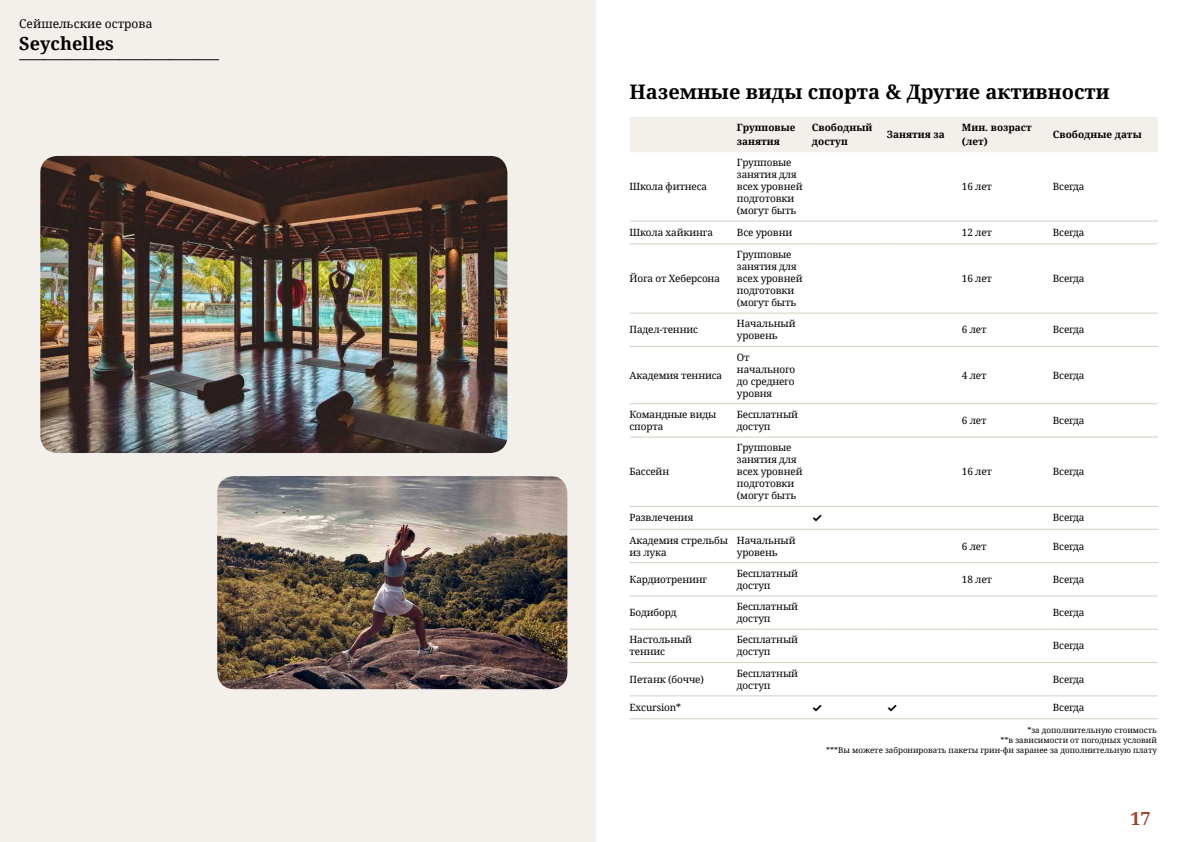
<style>
.page{position:relative;width:1191px;height:842px;background:#fff}
.page>*{position:absolute;margin:0;border:0;box-sizing:border-box;transform-origin:0 0}
.t1{font:700 20px "Noto Serif";color:#000}
.t2{font:700 18px "Noto Serif";color:#000}
.t3{font:700 18px "Noto Serif";color:#9d432c}
.t4{font:12px "Noto Serif";color:#000}
.t5{font:700 12px "Inter";color:#000}
.t6{font:10px/12px "Noto Serif";letter-spacing:-.015em;color:#000}
.t7{font:700 10px/14px "Noto Serif";color:#000}
.t8{font:8px/9.6px "Noto Serif";color:#000;text-align:right}
</style>
<div class="page">
<div style="left:0;top:0;width:595px;height:842px;background:#f3f0ec"></div>
<img style="left:40px;top:156px;width:467px;height:297px">
<img style="left:217px;top:476px;width:350px;height:213px">
<svg style="left:20px;top:59px;width:199px;height:1px"></svg>
<div style="left:630px;top:117px;width:527px;height:35px;background:#f3f0ec"></div>
<hr style="left:629px;top:221px;width:108px;height:1px;background:#d7cdc1">
<hr style="left:737px;top:221px;width:75px;height:1px;background:#d7cdc1">
<hr style="left:812px;top:221px;width:75px;height:1px;background:#d7cdc1">
<hr style="left:887px;top:221px;width:75px;height:1px;background:#d7cdc1">
<hr style="left:962px;top:221px;width:91px;height:1px;background:#d7cdc1">
<hr style="left:1053px;top:221px;width:104px;height:1px;background:#d7cdc1">
<hr style="left:629px;top:243px;width:108px;height:1px;background:#d7cdc1">
<hr style="left:737px;top:243px;width:75px;height:1px;background:#d7cdc1">
<hr style="left:812px;top:243px;width:75px;height:1px;background:#d7cdc1">
<hr style="left:887px;top:243px;width:75px;height:1px;background:#d7cdc1">
<hr style="left:962px;top:243px;width:91px;height:1px;background:#d7cdc1">
<hr style="left:1053px;top:243px;width:104px;height:1px;background:#d7cdc1">
<hr style="left:629px;top:313px;width:108px;height:1px;background:#d7cdc1">
<hr style="left:737px;top:313px;width:75px;height:1px;background:#d7cdc1">
<hr style="left:812px;top:313px;width:75px;height:1px;background:#d7cdc1">
<hr style="left:887px;top:313px;width:75px;height:1px;background:#d7cdc1">
<hr style="left:962px;top:313px;width:91px;height:1px;background:#d7cdc1">
<hr style="left:1053px;top:313px;width:104px;height:1px;background:#d7cdc1">
<hr style="left:629px;top:346px;width:108px;height:1px;background:#d7cdc1">
<hr style="left:737px;top:346px;width:75px;height:1px;background:#d7cdc1">
<hr style="left:812px;top:346px;width:75px;height:1px;background:#d7cdc1">
<hr style="left:887px;top:346px;width:75px;height:1px;background:#d7cdc1">
<hr style="left:962px;top:346px;width:91px;height:1px;background:#d7cdc1">
<hr style="left:1053px;top:346px;width:104px;height:1px;background:#d7cdc1">
<hr style="left:629px;top:403px;width:108px;height:1px;background:#d7cdc1">
<hr style="left:737px;top:403px;width:75px;height:1px;background:#d7cdc1">
<hr style="left:812px;top:403px;width:75px;height:1px;background:#d7cdc1">
<hr style="left:887px;top:403px;width:75px;height:1px;background:#d7cdc1">
<hr style="left:962px;top:403px;width:91px;height:1px;background:#d7cdc1">
<hr style="left:1053px;top:403px;width:104px;height:1px;background:#d7cdc1">
<hr style="left:629px;top:437px;width:108px;height:1px;background:#d7cdc1">
<hr style="left:737px;top:437px;width:75px;height:1px;background:#d7cdc1">
<hr style="left:812px;top:437px;width:75px;height:1px;background:#d7cdc1">
<hr style="left:887px;top:437px;width:75px;height:1px;background:#d7cdc1">
<hr style="left:962px;top:437px;width:91px;height:1px;background:#d7cdc1">
<hr style="left:1053px;top:437px;width:104px;height:1px;background:#d7cdc1">
<hr style="left:629px;top:506px;width:108px;height:1px;background:#d7cdc1">
<hr style="left:737px;top:506px;width:75px;height:1px;background:#d7cdc1">
<hr style="left:812px;top:506px;width:75px;height:1px;background:#d7cdc1">
<hr style="left:887px;top:506px;width:75px;height:1px;background:#d7cdc1">
<hr style="left:962px;top:506px;width:91px;height:1px;background:#d7cdc1">
<hr style="left:1053px;top:506px;width:104px;height:1px;background:#d7cdc1">
<hr style="left:629px;top:529px;width:108px;height:1px;background:#d7cdc1">
<hr style="left:737px;top:529px;width:75px;height:1px;background:#d7cdc1">
<hr style="left:812px;top:529px;width:75px;height:1px;background:#d7cdc1">
<hr style="left:887px;top:529px;width:75px;height:1px;background:#d7cdc1">
<hr style="left:962px;top:529px;width:91px;height:1px;background:#d7cdc1">
<hr style="left:1053px;top:529px;width:104px;height:1px;background:#d7cdc1">
<hr style="left:629px;top:562px;width:108px;height:1px;background:#d7cdc1">
<hr style="left:737px;top:562px;width:75px;height:1px;background:#d7cdc1">
<hr style="left:812px;top:562px;width:75px;height:1px;background:#d7cdc1">
<hr style="left:887px;top:562px;width:75px;height:1px;background:#d7cdc1">
<hr style="left:962px;top:562px;width:91px;height:1px;background:#d7cdc1">
<hr style="left:1053px;top:562px;width:104px;height:1px;background:#d7cdc1">
<hr style="left:629px;top:595px;width:108px;height:1px;background:#d7cdc1">
<hr style="left:737px;top:595px;width:75px;height:1px;background:#d7cdc1">
<hr style="left:812px;top:595px;width:75px;height:1px;background:#d7cdc1">
<hr style="left:887px;top:595px;width:75px;height:1px;background:#d7cdc1">
<hr style="left:962px;top:595px;width:91px;height:1px;background:#d7cdc1">
<hr style="left:1053px;top:595px;width:104px;height:1px;background:#d7cdc1">
<hr style="left:629px;top:629px;width:108px;height:1px;background:#d7cdc1">
<hr style="left:737px;top:629px;width:75px;height:1px;background:#d7cdc1">
<hr style="left:812px;top:629px;width:75px;height:1px;background:#d7cdc1">
<hr style="left:887px;top:629px;width:75px;height:1px;background:#d7cdc1">
<hr style="left:962px;top:629px;width:91px;height:1px;background:#d7cdc1">
<hr style="left:1053px;top:629px;width:104px;height:1px;background:#d7cdc1">
<hr style="left:629px;top:662px;width:108px;height:1px;background:#d7cdc1">
<hr style="left:737px;top:662px;width:75px;height:1px;background:#d7cdc1">
<hr style="left:812px;top:662px;width:75px;height:1px;background:#d7cdc1">
<hr style="left:887px;top:662px;width:75px;height:1px;background:#d7cdc1">
<hr style="left:962px;top:662px;width:91px;height:1px;background:#d7cdc1">
<hr style="left:1053px;top:662px;width:104px;height:1px;background:#d7cdc1">
<hr style="left:629px;top:695px;width:108px;height:1px;background:#d7cdc1">
<hr style="left:737px;top:695px;width:75px;height:1px;background:#d7cdc1">
<hr style="left:812px;top:695px;width:75px;height:1px;background:#d7cdc1">
<hr style="left:887px;top:695px;width:75px;height:1px;background:#d7cdc1">
<hr style="left:962px;top:695px;width:91px;height:1px;background:#d7cdc1">
<hr style="left:1053px;top:695px;width:104px;height:1px;background:#d7cdc1">
<hr style="left:629px;top:718px;width:108px;height:1px;background:#d7cdc1">
<hr style="left:737px;top:718px;width:75px;height:1px;background:#d7cdc1">
<hr style="left:812px;top:718px;width:75px;height:1px;background:#d7cdc1">
<hr style="left:887px;top:718px;width:75px;height:1px;background:#d7cdc1">
<hr style="left:962px;top:718px;width:91px;height:1px;background:#d7cdc1">
<hr style="left:1053px;top:718px;width:104px;height:1px;background:#d7cdc1">
<p class="t4" style="left:19px;top:16px;width:135px">Сейшельские острова</p>
<h2 class="t2" style="left:19px;top:31px;width:96px">Seychelles</h2>
<h1 class="t1" style="left:629px;top:77px;width:482px">Наземные виды спорта &amp; Другие активности</h1>
<p class="t7" style="left:737px;top:120px;width:60px">Групповые занятия</p>
<p class="t7" style="left:812px;top:120px;width:62px">Свободный доступ</p>
<p class="t7" style="left:887px;top:127px;width:59px">Занятия за</p>
<p class="t7" style="left:962px;top:120px;width:71px">Мин. возраст (лет)</p>
<p class="t7" style="left:1053px;top:127px;width:90px">Свободные даты</p>
<p class="t6" style="left:629px;top:180px;width:79px">Школа фитнеса</p>
<p class="t6" style="left:737px;top:156px;width:67px">Групповые занятия для всех уровней подготовки (могут быть</p>
<p class="t6" style="left:962px;top:180px;width:32px">16 лет</p>
<p class="t6" style="left:1053px;top:180px;width:33px">Всегда</p>
<p class="t6" style="left:629px;top:226px;width:85px">Школа хайкинга</p>
<p class="t6" style="left:737px;top:226px;width:57px">Все уровни</p>
<p class="t6" style="left:962px;top:226px;width:32px">12 лет</p>
<p class="t6" style="left:1053px;top:226px;width:33px">Всегда</p>
<p class="t6" style="left:629px;top:272px;width:92px">Йога от Хеберсона</p>
<p class="t6" style="left:737px;top:248px;width:67px">Групповые занятия для всех уровней подготовки (могут быть</p>
<p class="t6" style="left:962px;top:272px;width:32px">16 лет</p>
<p class="t6" style="left:1053px;top:272px;width:33px">Всегда</p>
<p class="t6" style="left:629px;top:323px;width:70px">Падел-теннис</p>
<p class="t6" style="left:737px;top:317px;width:60px">Начальный уровень</p>
<p class="t6" style="left:962px;top:323px;width:26px">6 лет</p>
<p class="t6" style="left:1053px;top:323px;width:33px">Всегда</p>
<p class="t6" style="left:629px;top:369px;width:94px">Академия тенниса</p>
<p class="t6" style="left:737px;top:351px;width:60px">От начального до среднего уровня</p>
<p class="t6" style="left:962px;top:369px;width:26px">4 лет</p>
<p class="t6" style="left:1053px;top:369px;width:33px">Всегда</p>
<p class="t6" style="left:629px;top:408px;width:88px">Командные виды спорта</p>
<p class="t6" style="left:737px;top:408px;width:63px">Бесплатный доступ</p>
<p class="t6" style="left:962px;top:414px;width:26px">6 лет</p>
<p class="t6" style="left:1053px;top:414px;width:33px">Всегда</p>
<p class="t6" style="left:629px;top:465px;width:41px">Бассейн</p>
<p class="t6" style="left:737px;top:441px;width:67px">Групповые занятия для всех уровней подготовки (могут быть</p>
<p class="t6" style="left:962px;top:465px;width:32px">16 лет</p>
<p class="t6" style="left:1053px;top:465px;width:33px">Всегда</p>
<p class="t6" style="left:629px;top:511px;width:65px">Развлечения</p>
<p class="t5" style="left:812px;top:509px;width:12px">✓</p>
<p class="t6" style="left:1053px;top:511px;width:33px">Всегда</p>
<p class="t6" style="left:629px;top:533px;width:100px">Академия стрельбы из лука</p>
<p class="t6" style="left:737px;top:533px;width:60px">Начальный уровень</p>
<p class="t6" style="left:962px;top:539px;width:26px">6 лет</p>
<p class="t6" style="left:1053px;top:539px;width:33px">Всегда</p>
<p class="t6" style="left:629px;top:573px;width:79px">Кардиотренинг</p>
<p class="t6" style="left:737px;top:567px;width:63px">Бесплатный доступ</p>
<p class="t6" style="left:962px;top:573px;width:32px">18 лет</p>
<p class="t6" style="left:1053px;top:573px;width:33px">Всегда</p>
<p class="t6" style="left:629px;top:606px;width:48px">Бодиборд</p>
<p class="t6" style="left:737px;top:600px;width:63px">Бесплатный доступ</p>
<p class="t6" style="left:1053px;top:606px;width:33px">Всегда</p>
<p class="t6" style="left:629px;top:633px;width:64px">Настольный теннис</p>
<p class="t6" style="left:737px;top:633px;width:63px">Бесплатный доступ</p>
<p class="t6" style="left:1053px;top:639px;width:33px">Всегда</p>
<p class="t6" style="left:629px;top:673px;width:76px">Петанк (бочче)</p>
<p class="t6" style="left:737px;top:667px;width:63px">Бесплатный доступ</p>
<p class="t6" style="left:1053px;top:673px;width:33px">Всегда</p>
<p class="t6" style="left:629px;top:701px;width:53px">Excursion*</p>
<p class="t5" style="left:812px;top:699px;width:12px">✓</p>
<p class="t5" style="left:887px;top:699px;width:12px">✓</p>
<p class="t6" style="left:1053px;top:701px;width:33px">Всегда</p>
<p class="t8" style="left:826px;top:725px;width:332px">*за дополнительную стоимость<br>**в зависимости от погодных условий<br>***Вы можете забронировать пакеты грин-фи заранее за дополнительную плату</p>
<h2 class="t3" style="left:1130px;top:806px;width:22px">17</h2>
</div>
